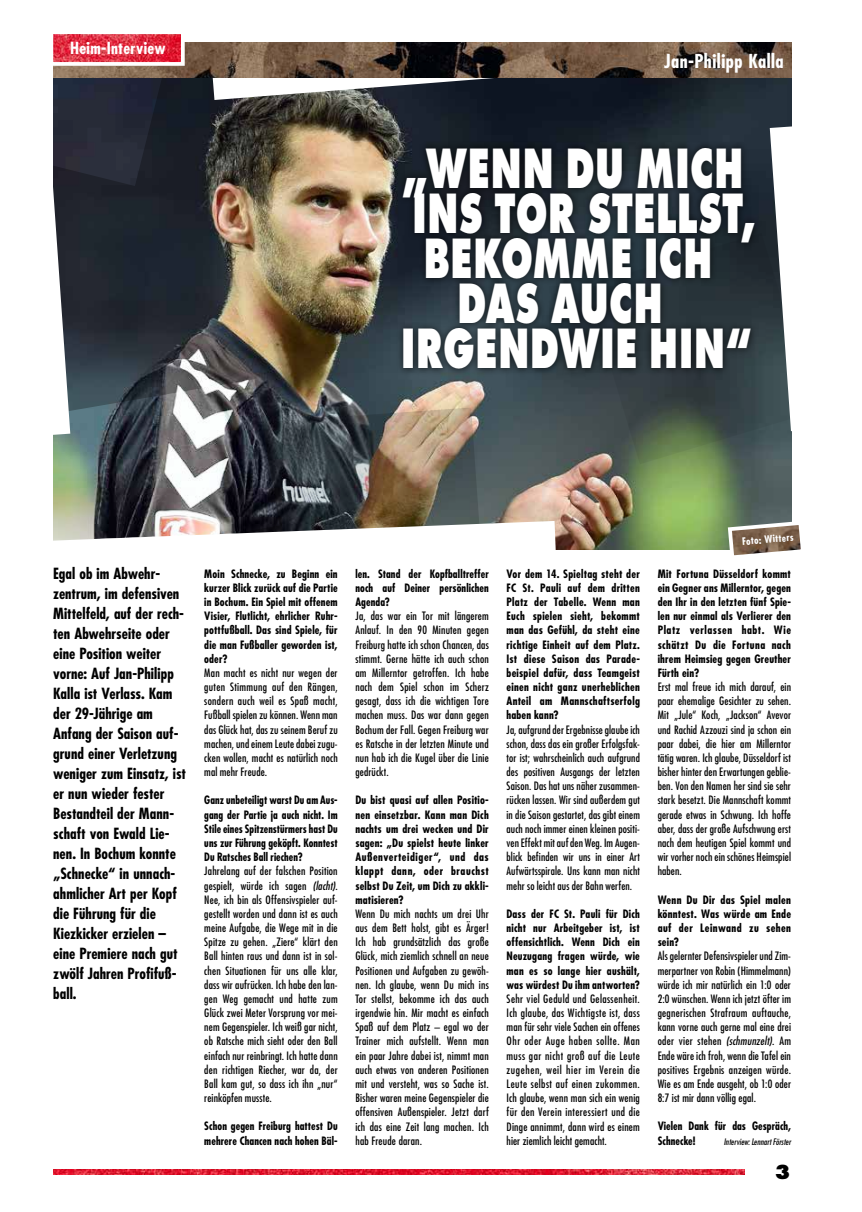
<style>
.page{position:relative;width:862px;height:1212px;background:#fff}
.page>*{position:absolute;margin:0;border:0;box-sizing:border-box;transform-origin:0 0}
.t1{font:800 59.12px "Futura T";letter-spacing:.005em;color:#fff;scale:.67 1}
.t2{font:800 21.25px "Futura T";color:#000}
.t3{font:700 condensed 18.75px "Futura";letter-spacing:.03em;color:#fff}
.t4{font:700 condensed 16.25px "Futura";letter-spacing:.02em;color:#fff}
.t5{font:700 condensed 15px/20px "Futura";letter-spacing:.005em;color:#000}
.t6{font:condensed 11.25px/14.1px "Futura";letter-spacing:.01em;color:#000;text-align:justify}
.t7{font:700 condensed 11.25px/14.1px "Futura";letter-spacing:.015em;color:#000;text-align:justify}
.t8{font:700 condensed 11.25px/14.1px "Futura";letter-spacing:.015em;color:#000;text-align:justify;scale:.96 1}
.t9{font:700 condensed 10px "Futura";color:#fff}
.t10{font:italic condensed 8.75px "Futura";letter-spacing:.015em;color:#000}
.s1{font-style:italic}
</style>
<div class="page">
<img style="left:53px;top:1169px;width:691px;height:6px">
<img style="left:555px;top:78px;width:235px;height:471px">
<svg style="left:585px;top:233px;width:207px;height:231px;background:#44514b"></svg>
<svg style="left:769px;top:124px;width:23px;height:307px"></svg>
<img style="left:555px;top:42px;width:235px;height:36px">
<img style="left:53px;top:34px;width:502px;height:507px">
<div style="left:396px;top:141px;width:365px;height:235px;background:#000;opacity:.75"></div>
<svg style="left:725px;top:519px;width:76px;height:37px"></svg>
<h3 class="t4" style="left:70px;top:37px;width:97px">Heim-Interview</h3>
<h3 class="t3" style="left:663px;top:48px;width:121px">Jan-Philipp Kalla</h3>
<h1 class="t1" style="left:400px;top:133px;width:513px">„WENN DU MICH</h1>
<h1 class="t1" style="left:412px;top:178px;width:514px">INS TOR STELLST,</h1>
<h1 class="t1" style="left:423px;top:223px;width:433px">BEKOMME ICH</h1>
<h1 class="t1" style="left:457px;top:268px;width:308px">DAS AUCH</h1>
<h1 class="t1" style="left:400px;top:313px;width:526px">IRGENDWIE HIN“</h1>
<p class="t5" style="left:53px;top:563px;width:134px">Egal ob im Abwehr&shy;zentrum, im defensiven<br>Mittelfeld, auf der rech&shy;ten Abwehrseite oder eine Position weiter vorne: Auf Jan-Philipp<br>Kalla ist Verlass. Kam der 29-Jährige am<br>Anfang der Saison auf&shy;grund einer Verletzung weniger zum Einsatz, ist er nun wieder fester<br>Bestandteil der Mann&shy;schaft von Ewald Lie&shy;nen. In Bochum konnte „Schnecke“ in unnach&shy;ahmlicher Art per Kopf die Führung für die<br>Kiezkicker erzielen – eine Premiere nach gut zwölf Jahren Profifuß&shy;ball.</p>
<p class="t7" style="left:355px;top:566px;width:135px">len. Stand der Kopfballtreffer noch auf Deiner persönlichen Agenda?</p>
<p class="t7" style="left:204px;top:566px;width:135px">Moin Schnecke, zu Beginn ein kurzer Blick zurück auf die Partie in Bochum. Ein Spiel mit offenem Visier, Flutlicht, ehrlicher Ruhr&shy;pottfußball. Das sind Spiele, für die man Fußballer geworden ist, oder?</p>
<p class="t6" style="left:204px;top:665px;width:135px">Man macht es nicht nur wegen der guten Stimmung auf den Rängen, sondern auch weil es Spaß macht, Fußball spielen zu können. Wenn man das Glück hat, das zu seinem Beruf zu machen, und einem Leute dabei zugu&shy;cken wollen, macht es natürlich noch mal mehr Freude.</p>
<p class="t8" style="left:204px;top:793px;width:140px">Ganz unbeteiligt warst Du am Aus&shy;gang der Partie ja auch nicht. Im Stile eines Spitzenstürmers hast Du uns zur Führung geköpft. Konntest Du Ratsches Ball riechen?</p>
<p class="t6" style="left:204px;top:864px;width:135px">Jahrelang auf der falschen Position gespielt, würde ich sagen <span class="s1">(lacht)</span>.<br>Nee, ich bin als Offensivspieler auf&shy;gestellt worden und dann ist es auch meine Aufgabe, die Wege mit in die Spitze zu gehen. „Ziere“ klärt den Ball hinten raus und dann ist in sol&shy;chen Situationen für uns alle klar, dass wir aufrücken. Ich habe den lan&shy;gen Weg gemacht und hatte zum Glück zwei Meter Vorsprung vor mei&shy;nem Gegenspieler. Ich weiß gar nicht, ob Ratsche mich sieht oder den Ball einfach nur reinbringt. Ich hatte dann den richtigen Riecher, war da, der Ball kam gut, so dass ich ihn „nur“ reinköpfen musste.</p>
<p class="t7" style="left:204px;top:1119px;width:135px">Schon gegen Freiburg hattest Du mehrere Chancen nach hohen Bäl-</p>
<p class="t6" style="left:355px;top:609px;width:135px">Ja, das war ein Tor mit längerem Anlauf. In den 90 Minuten gegen Freiburg hatte ich schon Chancen, das stimmt. Gerne hätte ich auch schon am Millerntor getroffen. Ich habe nach dem Spiel schon im Scherz gesagt, dass ich die wichtigen Tore machen muss. Das war dann gegen Bochum der Fall. Gegen Freiburg war es Ratsche in der letzten Minute und nun hab ich die Kugel über die Linie gedrückt.</p>
<p class="t7" style="left:355px;top:793px;width:135px">Du bist quasi auf allen Positio&shy;nen einsetzbar. Kann man Dich nachts um drei wecken und Dir sagen: „Du spielst heute linker Außenverteidiger“, und das klappt dann, oder brauchst selbst Du Zeit, um Dich zu akkli&shy;matisieren?</p>
<p class="t6" style="left:355px;top:906px;width:135px">Wenn Du mich nachts um drei Uhr aus dem Bett holst, gibt es Ärger!<br>Ich hab grundsätzlich das große Glück, mich ziemlich schnell an neue Positionen und Aufgaben zu gewöh&shy;nen. Ich glaube, wenn Du mich ins Tor stellst, bekomme ich das auch irgendwie hin. Mir macht es einfach Spaß auf dem Platz – egal wo der Trainer mich aufstellt. Wenn man ein paar Jahre dabei ist, nimmt man auch etwas von anderen Positionen mit und versteht, was so Sache ist.<br>Bisher waren meine Gegenspieler die offensiven Außenspieler. Jetzt darf ich das eine Zeit lang machen. Ich hab Freude daran.</p>
<p class="t7" style="left:506px;top:566px;width:135px">Vor dem 14. Spieltag steht der FC St. Pauli auf dem dritten Platz der Tabelle. Wenn man Euch spielen sieht, bekommt man das Gefühl, da steht eine richtige Einheit auf dem Platz.<br>Ist diese Saison das Parade&shy;beispiel dafür, dass Teamgeist einen nicht ganz unerheblichen Anteil am Mannschaftserfolg haben kann?</p>
<p class="t6" style="left:506px;top:722px;width:135px">Ja, aufgrund der Ergebnisse glaube ich schon, dass das ein großer Erfolgsfak&shy;tor ist; wahrscheinlich auch aufgrund des positiven Ausgangs der letzten Saison. Das hat uns näher zusammen&shy;rücken lassen. Wir sind außerdem gut in die Saison gestartet, das gibt einem auch noch immer einen kleinen positi&shy;ven Effekt mit auf den Weg. Im Augen&shy;blick befinden wir uns in einer Art Aufwärtsspirale. Uns kann man nicht mehr so leicht aus der Bahn werfen.</p>
<p class="t7" style="left:506px;top:906px;width:135px">Dass der FC St. Pauli für Dich nicht nur Arbeitgeber ist, ist offensichtlich. Wenn Dich ein Neuzugang fragen würde, wie man es so lange hier aushält, was würdest Du ihm antworten?</p>
<p class="t6" style="left:506px;top:991px;width:135px">Sehr viel Geduld und Gelassenheit.<br>Ich glaube, das Wichtigste ist, dass man für sehr viele Sachen ein offenes Ohr oder Auge haben sollte. Man muss gar nicht groß auf die Leute zugehen, weil hier im Verein die Leute selbst auf einen zukommen.<br>Ich glaube, wenn man sich ein wenig für den Verein interessiert und die Dinge annimmt, dann wird es einem hier ziemlich leicht gemacht.</p>
<p class="t9" style="left:741px;top:535px;width:53px;rotate:-5deg">Foto: Witters</p>
<p class="t7" style="left:657px;top:566px;width:135px">Mit Fortuna Düsseldorf kommt ein Gegner ans Millerntor, gegen den Ihr in den letzten fünf Spie&shy;len nur einmal als Verlierer den Platz verlassen habt. Wie schätzt Du die Fortuna nach ihrem Heimsieg gegen Greuther Fürth ein?</p>
<p class="t6" style="left:657px;top:679px;width:135px">Erst mal freue ich mich darauf, ein paar ehemalige Gesichter zu sehen.<br>Mit „Jule“ Koch, „Jackson“ Avevor und Rachid Azzouzi sind ja schon ein paar dabei, die hier am Millerntor tätig waren. Ich glaube, Düsseldorf ist bisher hinter den Erwartungen geblie&shy;ben. Von den Namen her sind sie sehr stark besetzt. Die Mannschaft kommt gerade etwas in Schwung. Ich hoffe aber, dass der große Aufschwung erst nach dem heutigen Spiel kommt und wir vorher noch ein schönes Heimspiel haben.</p>
<p class="t7" style="left:657px;top:892px;width:135px">Wenn Du Dir das Spiel malen könntest. Was würde am Ende auf der Leinwand zu sehen sein?</p>
<p class="t6" style="left:657px;top:949px;width:135px">Als gelernter Defensivspieler und Zim&shy;merpartner von Robin (Himmelmann) würde ich mir natürlich ein 1:0 oder 2:0 wünschen. Wenn ich jetzt öfter im gegnerischen Strafraum auftauche, kann vorne auch gerne mal eine drei oder vier stehen <span class="s1">(schmunzelt)</span>. Am Ende wäre ich froh, wenn die Tafel ein positives Ergebnis anzeigen würde.<br>Wie es am Ende ausgeht, ob 1:0 oder 8:7 ist mir dann völlig egal.</p>
<p class="t7" style="left:657px;top:1119px;width:135px">Vielen Dank für das Gespräch,<br>Schnecke!</p>
<p class="t10" style="left:723px;top:1136px;width:69px">Interview: Lennart Förster</p>
<h2 class="t2" style="left:774px;top:1159px;width:17px">3</h2>
</div>
